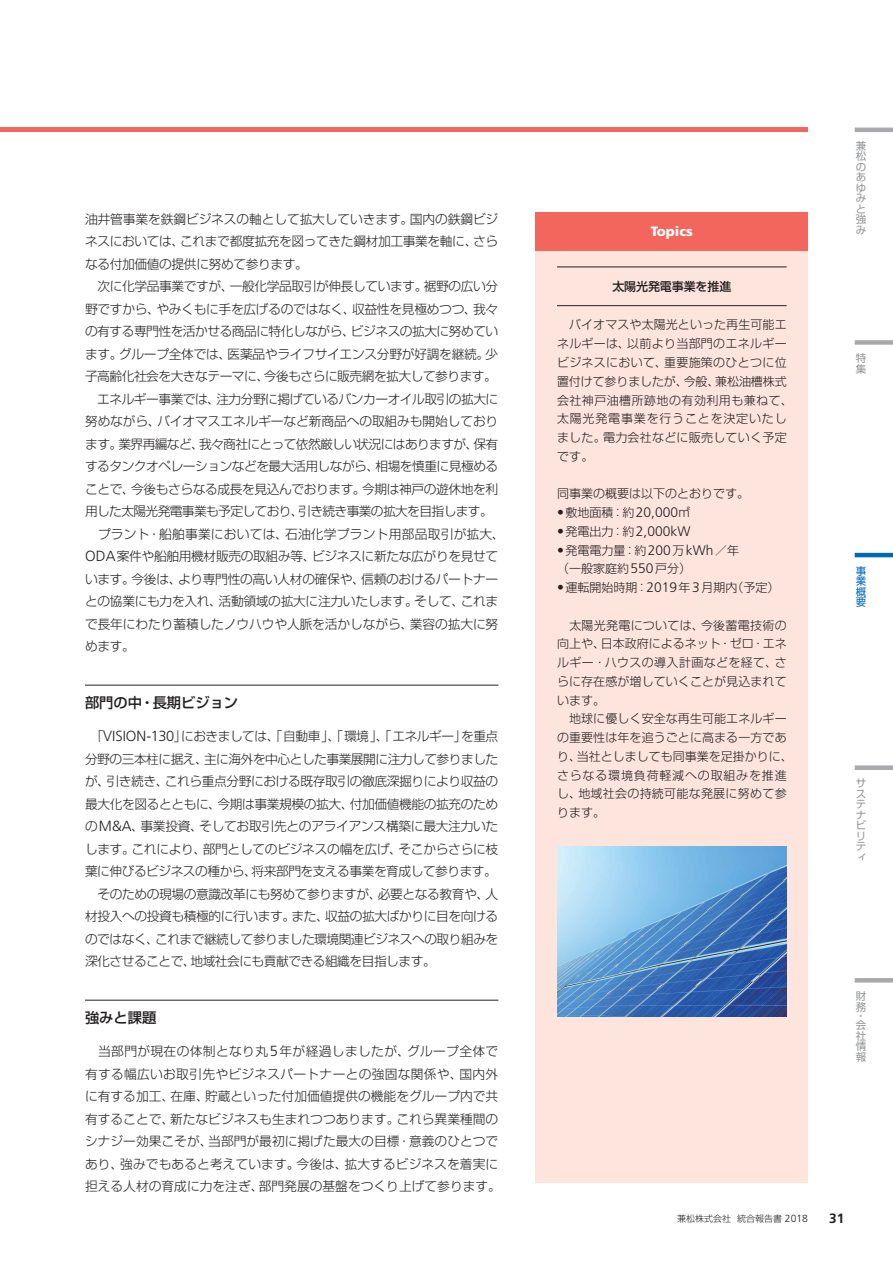
<style>
.page{position:relative;width:893px;height:1263px;background:#fff}
.page>*{position:absolute;margin:0;border:0;box-sizing:border-box;transform-origin:0 0}
.t1{font:14.25px "Shin Go Pro Medium 90 pv RKSJ H";color:#231f20}
.t2{font:300 13.8px "Frutiger";color:#231f20}
.t3{font:900 13.5px "Frutiger";color:#fff}
.t4{font:700 13.5px "Frutiger";color:#231f20}
.t5{font:12.75px/22.5px "Shin Go Pro Light 90 pv RKSJ H";letter-spacing:-.025em;color:#231f20}
.t6{font:12.75px/22.5px "Shin Go Pro Light 90 pv RKSJ H";color:#231f20}
.t7{font:12px/18.8px "Shin Go Pro Light 90 pv RKSJ H";letter-spacing:.005em;color:#231f20}
.t8{font:12px/18.8px "Shin Go Pro Light 90 pv RKSJ H";letter-spacing:.025em;color:#231f20}
.t9{font:12px "Shin Go Pro Medium 90 pv RKSJ H";letter-spacing:-.01em;color:#231f20}
.t10{font:10.5px/10.5px "Shin Go Pro Regular 90 pv RKSJ H";color:#939598}
.t11{font:10.5px/10.5px "Shin Go Pro Regular 90 pv RKSJ H";color:#0068b5;text-align:justify}
.t12{font:9px "Shin Go Pro Light 90 pv RKSJ H";color:#231f20}
.s1{font-family:"Frutiger";font-weight:300;font-size:14.7px}
.s2{font-family:"Shin Go Pro Light 90 pv RKSJ H";font-weight:400;font-size:12px}
.s3{font-family:"Frutiger";font-weight:300;font-size:13.8px}
.s4{font-family:"Frutiger";font-weight:300;font-size:10.35px}
</style>
<div class="page">
<hr style="left:855px;top:128px;width:38px;height:4px;background:#a7a9ac">
<div style="left:855px;top:340px;width:38px;height:5px;background:#a7a9ac"></div>
<hr style="left:855px;top:553px;width:38px;height:4px;background:#0068b5">
<div style="left:855px;top:765px;width:38px;height:5px;background:#a7a9ac"></div>
<hr style="left:855px;top:978px;width:38px;height:4px;background:#a7a9ac">
<div style="left:536px;top:251px;width:272px;height:931px;background:#fde4dd"></div>
<div style="left:536px;top:213px;width:272px;height:38px;background:#f2665e"></div>
<hr style="left:0;top:128px;width:808px;height:4px;background:#f2665e">
<hr style="left:85px;top:685px;width:413px;height:1px;background:#231f20">
<hr style="left:85px;top:1000px;width:413px;height:1px;background:#231f20">
<hr style="left:557px;top:267px;width:230px;height:1px;background:#231f20">
<hr style="left:557px;top:305px;width:230px;height:1px;background:#231f20">
<img style="left:557px;top:846px;width:230px;height:170px">
<p class="t5" style="left:85px;top:210px;width:421px">油井管事業を鉄鋼ビジネスの軸として拡大していきます。国内の鉄鋼ビジネスにおいては、これまで都度拡充を図ってきた鋼材加工事業を軸に、さらなる付加価値の提供に努めて参ります。<br>　次に化学品事業ですが、一般化学品取引が伸長しています。裾野の広い分野ですから、やみくもに手を広げるのではなく、収益性を見極めつつ、我々の有する専門性を活かせる商品に特化しながら、ビジネスの拡大に努めています。グループ全体では、医薬品やライフサイエンス分野が好調を継続。少子高齢化社会を大きなテーマに、今後もさらに販売網を拡大して参ります。　エネルギー事業では、注力分野に掲げているバンカーオイル取引の拡大に努めながら、バイオマスエネルギーなど新商品への取組みも開始しております。業界再編など、我々商社にとって依然厳しい状況にはありますが、保有するタンクオペレーションなどを最大活用しながら、相場を慎重に見極めることで、今後もさらなる成長を見込んでおります。今期は神戸の遊休地を利用した太陽光発電事業も予定しており、引き続き事業の拡大を目指します。　プラント・船舶事業においては、石油化学プラント用部品取引が拡大、<span class="s1">ODA</span>案件や船舶用機材販売の取組み等、ビジネスに新たな広がりを見せています。今後は、より専門性の高い人材の確保や、信頼のおけるパートナーとの協業にも力を入れ、活動領域の拡大に注力いたします。そして、これまで長年にわたり蓄積したノウハウや人脈を活かしながら、業容の拡大に努めます。</p>
<p class="t1" style="left:85px;top:698px;width:155px">部門の中・長期ビジョン</p>
<p class="t5" style="left:85px;top:727px;width:415px;text-align:justify;text-indent:6px">「<span class="s1">VISION-130</span>」におきましては、「自動車」、「環境」、「エネルギー」を重点分野の三本柱に据え、主に海外を中心とした事業展開に注力して参りましたが、引き続き、これら重点分野における既存取引の徹底深掘りにより収益の最大化を図るとともに、今期は事業規模の拡大、付加価値機能の拡充のための<span class="s1">M&amp;A</span>、事業投資、そしてお取引先とのアライアンス構築に最大注力いたします。これにより、部門としてのビジネスの幅を広げ、そこからさらに枝葉に伸びるビジネスの種から、将来部門を支える事業を育成して参ります。　そのための現場の意識改革にも努めて参りますが、必要となる教育や、人材投入への投資も積極的に行います。また、収益の拡大ばかりに目を向けるのではなく、これまで継続して参りました環境関連ビジネスへの取り組みを深化させることで、地域社会にも貢献できる組織を目指します。</p>
<p class="t1" style="left:85px;top:1013px;width:73px">強みと課題</p>
<p class="t6" style="left:85px;top:1042px;width:417px">　当部門が現在の体制となり丸<span class="s1">5</span>年が経過しましたが、グループ全体で有する幅広いお取引先やビジネスパートナーとの強固な関係や、国内外に有する加工、在庫、貯蔵といった付加価値提供の機能をグループ内で共有することで、新たなビジネスも生まれつつあります。これら異業種間のシナジー効果こそが、当部門が最初に掲げた最大の目標・意義のひとつであり、強みでもあると考えています。今後は、拡大するビジネスを着実に担える人材の育成に力を注ぎ、部門発展の基盤をつくり上げて参ります。</p>
<p class="t3" style="left:651px;top:226px;width:44px">Topics</p>
<p class="t9" style="left:612px;top:282px;width:120px">太陽光発電事業を推進</p>
<p class="t8" style="left:557px;top:317px;width:237px">　バイオマスや太陽光といった再生可能エネルギーは、以前より当部門のエネルギービジネスにおいて、重要施策のひとつに位置付けて参りましたが、今般、兼松油槽株式会社神戸油槽所跡地の有効利用も兼ねて、太陽光発電事業を行うことを決定いたしました。電力会社などに販売していく予定です。</p>
<p class="t7" style="left:557px;top:486px;width:193px">同事業の概要は以下のとおりです。</p>
<p class="t2" style="left:557px;top:507px;width:135px">•<span class="s2">敷地面積：約</span>20,000<span class="s2">㎡</span></p>
<p class="t2" style="left:557px;top:525px;width:135px">•<span class="s2">発電出力：約</span>2,000kW</p>
<p class="t7" style="left:557px;top:542px;width:184px"><span class="s3">•</span>発電電力量：約<span class="s3">200</span>万<span class="s3">kWh</span>／年（一般家庭約<span class="s3">550</span>戸分）</p>
<p class="t7" style="left:557px;top:580px;width:224px"><span class="s3">•</span>運転開始時期：<span class="s3">2019</span>年<span class="s3">3</span>月期内（予定）</p>
<p class="t7" style="left:557px;top:617px;width:237px">　太陽光発電については、今後蓄電技術の向上や、日本政府によるネット・ゼロ・エネルギー・ハウスの導入計画などを経て、さらに存在感が増していくことが見込まれています。<br>　地球に優しく安全な再生可能エネルギーの重要性は年を追うごとに高まる一方であり、当社としましても同事業を足掛かりに、さらなる環境負荷軽減への取組みを推進し、地域社会の持続可能な発展に努めて参ります。</p>
<p class="t10" style="left:856px;top:142px;width:12px;text-align:justify">兼松のあゆみと強み</p>
<p class="t10" style="left:856px;top:354px;width:12px">特集</p>
<p class="t11" style="left:856px;top:567px;width:12px">事業概要</p>
<p class="t10" style="left:856px;top:780px;width:12px">サステナビリティ</p>
<p class="t10" style="left:856px;top:992px;width:12px">財務</p>
<p class="t10" style="left:856px;top:1013px;width:12px;line-height:9.1px">・会</p>
<p class="t10" style="left:856px;top:1032px;width:12px;text-align:justify">社情報</p>
<p class="t12" style="left:677px;top:1215px;width:132px">兼松株式会社 統合報告書 <span class="s4">2018</span></p>
<p class="t4" style="left:829px;top:1213px;width:17px">31</p>
</div>
